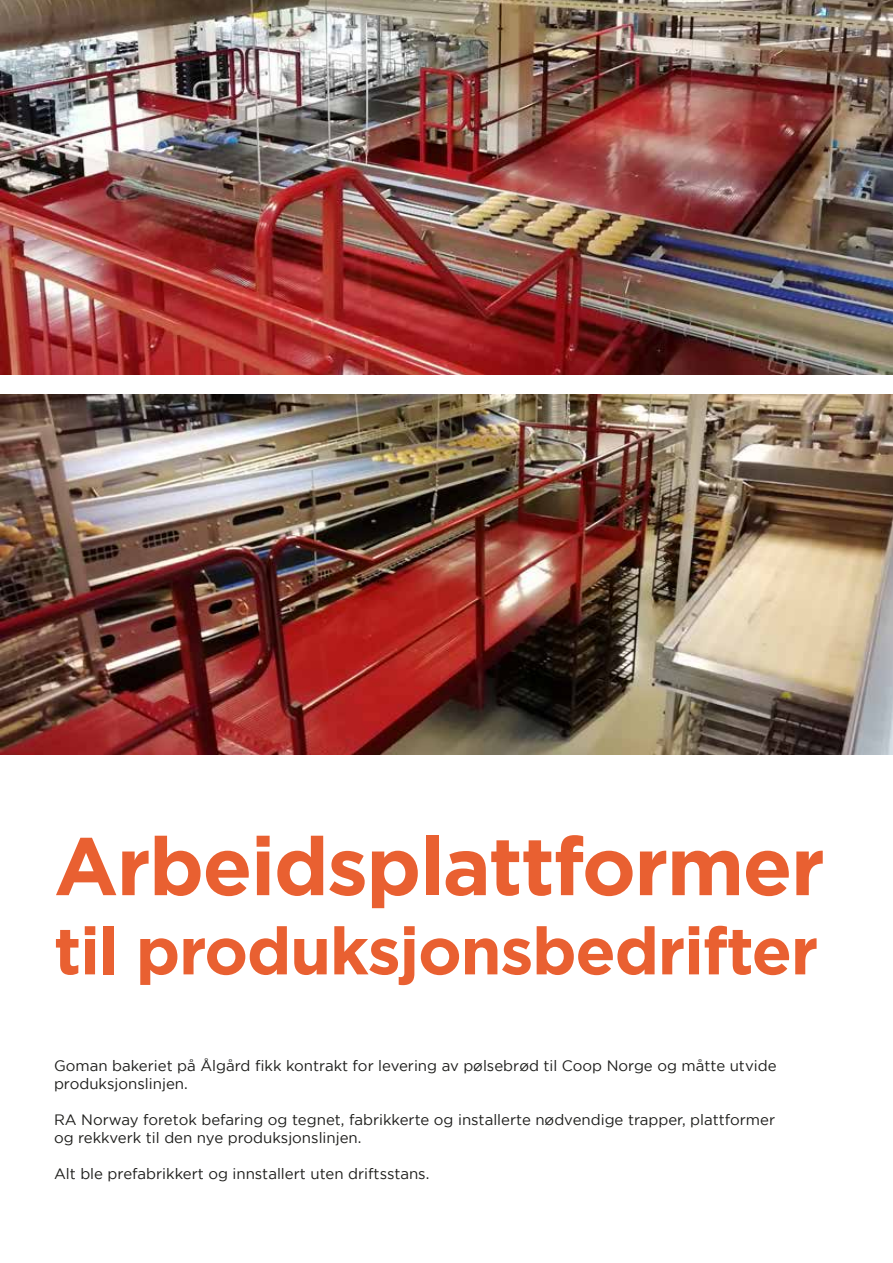
<style>
.page{position:relative;width:893px;height:1263px;background:#fff}
.page>*{position:absolute;margin:0;border:0;box-sizing:border-box;transform-origin:0 0}
.t1{font:700 81.45px "Gotham";letter-spacing:-.02em;color:#e96031}
.t2{font:700 66px "Gotham";letter-spacing:-.02em;color:#e96031}
.t3{font:15px/18px "Gotham";color:#1d1d1b}
</style>
<div class="page">
<img style="left:0;top:0;width:893px;height:374px">
<img style="left:0;top:394px;width:893px;height:360px">
<h1 class="t1" style="left:54px;top:819px;width:772px">Arbeidsplattformer</h1>
<h2 class="t2" style="left:54px;top:913px;width:766px">til produksjonsbedrifter</h2>
<p class="t3" style="left:54px;top:1057px;width:724px">Goman bakeriet på Ålgård fikk kontrakt for levering av pølsebrød til Coop Norge og måtte utvide produksjonslinjen.</p>
<p class="t3" style="left:54px;top:1111px;width:723px">RA Norway foretok befaring og tegnet, fabrikkerte og installerte nødvendige trapper, plattformer og rekkverk til den nye produksjonslinjen.</p>
<p class="t3" style="left:54px;top:1165px;width:377px">Alt ble prefabrikkert og innstallert uten driftsstans.</p>
</div>
